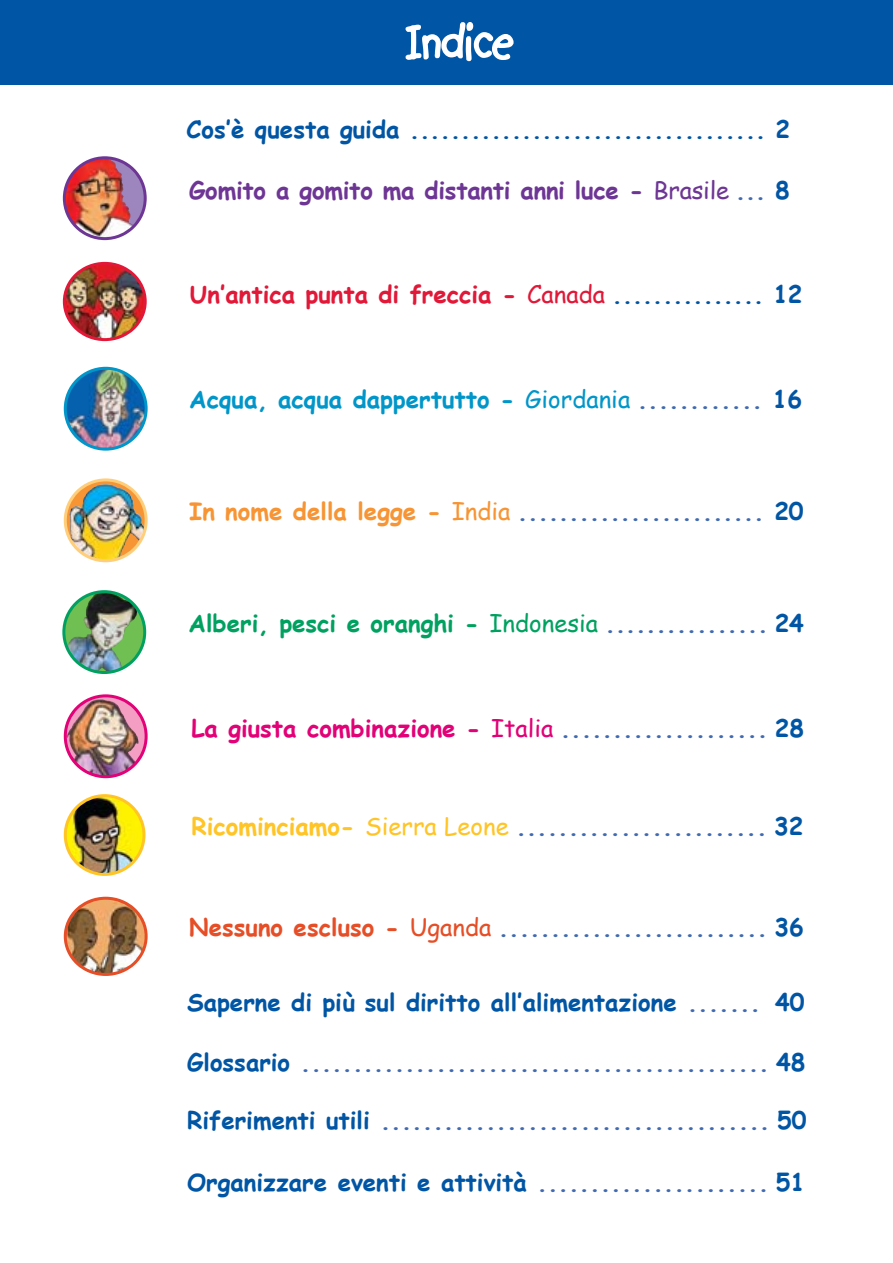
<style>
.page{position:relative;width:893px;height:1263px;background:#fff}
.page>*{position:absolute;margin:0;border:0;box-sizing:border-box;transform-origin:0 0}
.t1{font:700 24px "Comic Sans MS";color:#406ab1}
.t2{font:700 24px "Comic Sans MS";color:#0055a4}
.t3{font:700 24px "Comic Sans MS";color:#e20177}
.t4{font:700 24px "Comic Sans MS";color:#00a160}
.t5{font:700 24px "Comic Sans MS";color:#e11837}
.t6{font:700 24px "Comic Sans MS";color:#0096c9}
.t7{font:700 24px "Comic Sans MS";letter-spacing:-.01em;color:#6e3694}
.s1{font-weight:400}
.s2{color:#406ab1}
.s3{color:#0055a4}
.s4{color:#f79434}
.s5{font-weight:400;color:#f79434}
.s6{color:#ffc425}
.s7{font-weight:400;color:#ffc425}
.s8{color:#e54e26}
.s9{font-weight:400;color:#e54e26}
</style>
<div class="page">
<img style="left:63px;top:156px;width:84px;height:84px">
<img style="left:64px;top:478px;width:84px;height:84px">
<img style="left:62px;top:590px;width:84px;height:84px">
<img style="left:64px;top:694px;width:84px;height:84px">
<img style="left:64px;top:897px;width:84px;height:79px">
<img style="left:64px;top:794px;width:81px;height:82px">
<img style="left:64px;top:367px;width:84px;height:84px">
<img style="left:63px;top:262px;width:84px;height:79px">
<div style="left:0;top:0;width:893px;height:85px;background:#0055a4"></div>
<svg style="left:405px;top:22px;width:109px;height:40px"></svg>
<p class="t2" style="left:187px;top:111px;width:605px">Cos’è questa guida ................................... 2</p>
<p class="t7" style="left:189px;top:172px;width:602px">Gomito a gomito ma distanti anni luce - <span class="s1">Brasile</span> <span class="s2">...</span> <span class="s3">8</span></p>
<p class="t5" style="left:190px;top:277px;width:614px">Un’antica punta di freccia - <span class="s1">Canada</span> <span class="s3">............... 12</span></p>
<p class="t6" style="left:189px;top:382px;width:614px">Acqua, acqua dappertutto - <span class="s1">Giordania</span> <span class="s2">............</span> <span class="s3">16</span></p>
<p class="t1" style="left:189px;top:493px;width:616px"><span class="s4">In nome della legge -</span> <span class="s5">India</span> ........................ <span class="s3">20</span></p>
<p class="t4" style="left:189px;top:605px;width:617px">Alberi, pesci e oranghi - <span class="s1">Indonesia</span> <span class="s2">................</span> <span class="s3">24</span></p>
<p class="t3" style="left:191px;top:711px;width:614px">La giusta combinazione - <span class="s1">Italia</span> <span class="s2">....................</span> <span class="s3">28</span></p>
<p class="t1" style="left:191px;top:808px;width:614px"><span class="s6">Ricominciamo-</span> <span class="s7">Sierra Leone</span> ........................ <span class="s3">32</span></p>
<p class="t1" style="left:189px;top:910px;width:616px"><span class="s8">Nessuno escluso -</span> <span class="s9">Uganda</span> .......................... <span class="s3">36</span></p>
<p class="t2" style="left:187px;top:985px;width:619px">Saperne di più sul diritto all’alimentazione <span class="s2">.......</span> 40</p>
<p class="t1" style="left:187px;top:1045px;width:620px"><span class="s3">Glossario</span> ............................................. <span class="s3">48</span></p>
<p class="t1" style="left:187px;top:1102px;width:621px"><span class="s3">Riferimenti utili</span> ..................................... <span class="s3">50</span></p>
<p class="t2" style="left:187px;top:1164px;width:620px">Organizzare eventi e attività <span class="s2">......................</span> 51</p>
</div>
